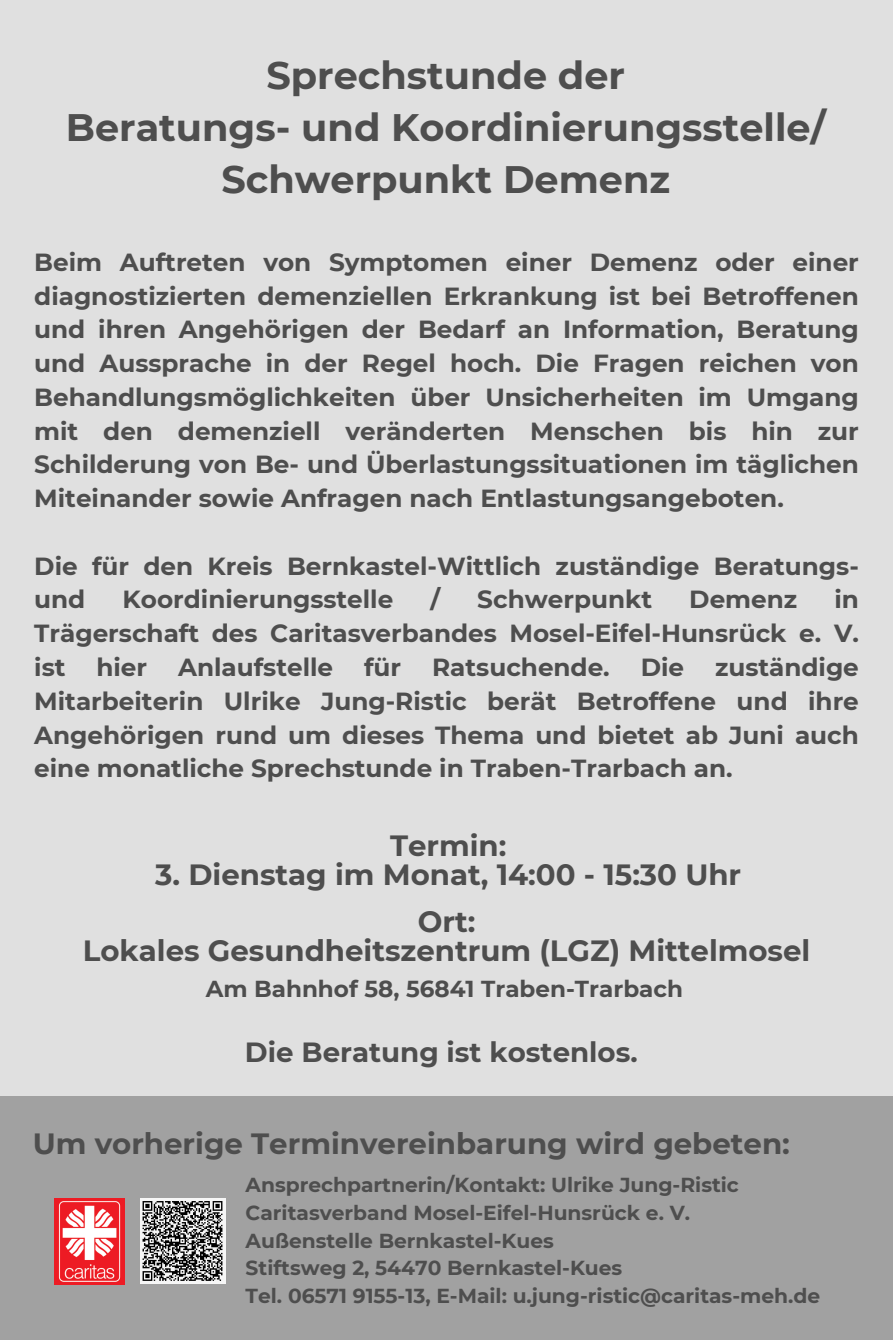
<style>
.page{position:relative;width:893px;height:1340px;background:#e0e0e0}
.page>*{position:absolute;margin:0;border:0;box-sizing:border-box;transform-origin:0 0}
.t1{font:700 38.25px/52.2px "Montserrat";color:#4e4e4e;text-align:center}
.t2{font:700 29.25px "Montserrat";color:#4e4e4e}
.t3{font:700 27.68px "Montserrat";color:#4e4e4e}
.t4{font:700 24.75px/33.8px "Montserrat";color:#4e4e4e;text-align:justify}
.t5{font:700 23.18px "Montserrat";color:#4e4e4e}
.t6{font:700 20.25px "Montserrat";color:#4e4e4e}
</style>
<div class="page">
<div style="left:0;top:1096px;width:893px;height:244px;background:#a1a1a1"></div>
<div style="left:140px;top:1198px;width:85px;height:86px;background:#f6f6f6"></div>
<svg style="left:142px;top:1201px;width:81px;height:80px"></svg>
<img style="left:54px;top:1198px;width:71px;height:86px">
<p class="t1" style="left:66px;top:49px;width:761px">Sprechstunde der<br>Beratungs- und Koordinierungsstelle/<br>Schwerpunkt Demenz</p>
<p class="t4" style="left:34px;top:245px;width:826px">Beim Auftreten von Symptomen einer Demenz oder einer diagnostizierten demenziellen Erkrankung ist bei Betroffenen und ihren Angehörigen der Bedarf an Information, Beratung und Aussprache in der Regel hoch. Die Fragen reichen von Behandlungsmöglichkeiten über Unsicherheiten im Umgang mit den demenziell veränderten Menschen bis hin zur Schilderung von Be- und Überlastungssituationen im täglichen Miteinander sowie Anfragen nach Entlastungsangeboten.</p>
<p class="t4" style="left:34px;top:549px;width:826px">Die für den Kreis Bernkastel-Wittlich zuständige Beratungs&shy;und</p>
<p class="t4" style="left:123px;top:583px;width:272px">Koordinierungsstelle</p>
<p class="t4" style="left:430px;top:583px;width:11px">/</p>
<p class="t4" style="left:477px;top:583px;width:176px">Schwerpunkt</p>
<p class="t4" style="left:689px;top:583px;width:109px">Demenz</p>
<p class="t4" style="left:34px;top:583px;width:826px;text-indent:800px">in Trägerschaft des Caritasverbandes Mosel-Eifel-Hunsrück e. V. ist</p>
<p class="t4" style="left:34px;top:650px;width:826px;text-indent:680px">zuständige Mitarbeiterin Ulrike Jung-Ristic berät Betroffene und ihre Angehörigen rund um dieses Thema und bietet ab Juni auch eine monatliche Sprechstunde in Traben-Trarbach an.</p>
<p class="t4" style="left:96px;top:650px;width:52px">hier</p>
<p class="t4" style="left:178px;top:650px;width:156px">Anlaufstelle</p>
<p class="t4" style="left:364px;top:650px;width:39px">für</p>
<p class="t4" style="left:432px;top:650px;width:179px">Ratsuchende.</p>
<p class="t4" style="left:640px;top:650px;width:45px">Die</p>
<h2 class="t2" style="left:390px;top:828px;width:118px">Termin:</h2>
<p class="t2" style="left:155px;top:857px;width:587px">3. Dienstag im Monat, 14:00 - 15:30 Uhr</p>
<p class="t2" style="left:418px;top:904px;width:59px">Ort:</p>
<p class="t2" style="left:83px;top:933px;width:729px">Lokales Gesundheitszentrum (LGZ) Mittelmosel</p>
<p class="t5" style="left:206px;top:974px;width:479px">Am Bahnhof 58, 56841 Traben-Trarbach</p>
<p class="t3" style="left:245px;top:1035px;width:394px">Die Beratung ist kostenlos.</p>
<h1 class="t2" style="left:33px;top:1126px;width:759px">Um vorherige Terminvereinbarung wird gebeten:</h1>
<h3 class="t6" style="left:246px;top:1172px;width:495px">Ansprechpartnerin/Kontakt: Ulrike Jung-Ristic</h3>
<h3 class="t6" style="left:246px;top:1200px;width:446px">Caritasverband Mosel-Eifel-Hunsrück e. V.</h3>
<h2 class="t6" style="left:246px;top:1228px;width:310px">Außenstelle Bernkastel-Kues</h2>
<p class="t6" style="left:246px;top:1256px;width:378px">Stiftsweg 2, 54470 Bernkastel-Kues</p>
<h2 class="t6" style="left:246px;top:1284px;width:576px">Tel. 06571 9155-13, E-Mail: u.jung-ristic@caritas-meh.de</h2>
</div>
